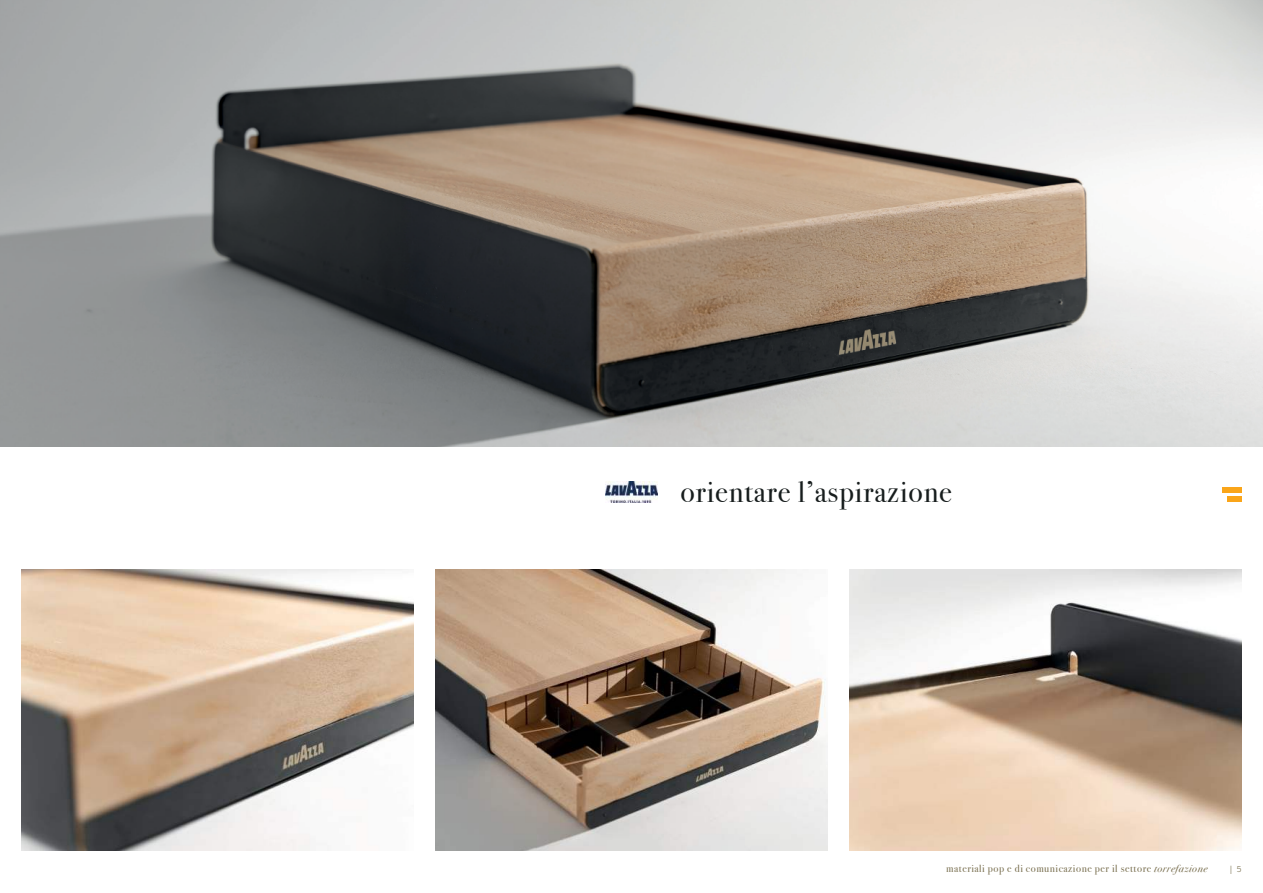
<style>
.page{position:relative;width:1263px;height:893px;background:#fff}
.page>*{position:absolute;margin:0;border:0;box-sizing:border-box;transform-origin:0 0}
.t1{font:30px "Bodoni Svty Two OSITCTT";letter-spacing:.03em;color:#171d1d}
.t2{font:10.5px "Bodoni Svty Two OSITCTT";letter-spacing:.05em;color:#796f4f}
.t3{font:300 9px "Clearview One";color:#796f4f}
.s1{font-style:italic}
</style>
<div class="page">
<img style="left:0;top:0;width:1263px;height:446px">
<div style="left:1222px;top:488px;width:20px;height:5px;background:#faa519"></div>
<div style="left:1227px;top:496px;width:15px;height:6px;background:#faa519"></div>
<img style="left:606px;top:482px;width:51px;height:20px">
<img style="left:435px;top:570px;width:393px;height:280px">
<img style="left:21px;top:570px;width:393px;height:280px">
<img style="left:849px;top:570px;width:393px;height:280px">
<h1 class="t1" style="left:680px;top:480px;width:273px">orientare l’aspirazione</h1>
<p class="t2" style="left:946px;top:864px;width:263px">materiali pop e di comunicazione per il settore <span class="s1">torrefazione</span></p>
<p class="t3" style="left:1230px;top:865px;width:13px">| 5</p>
</div>
